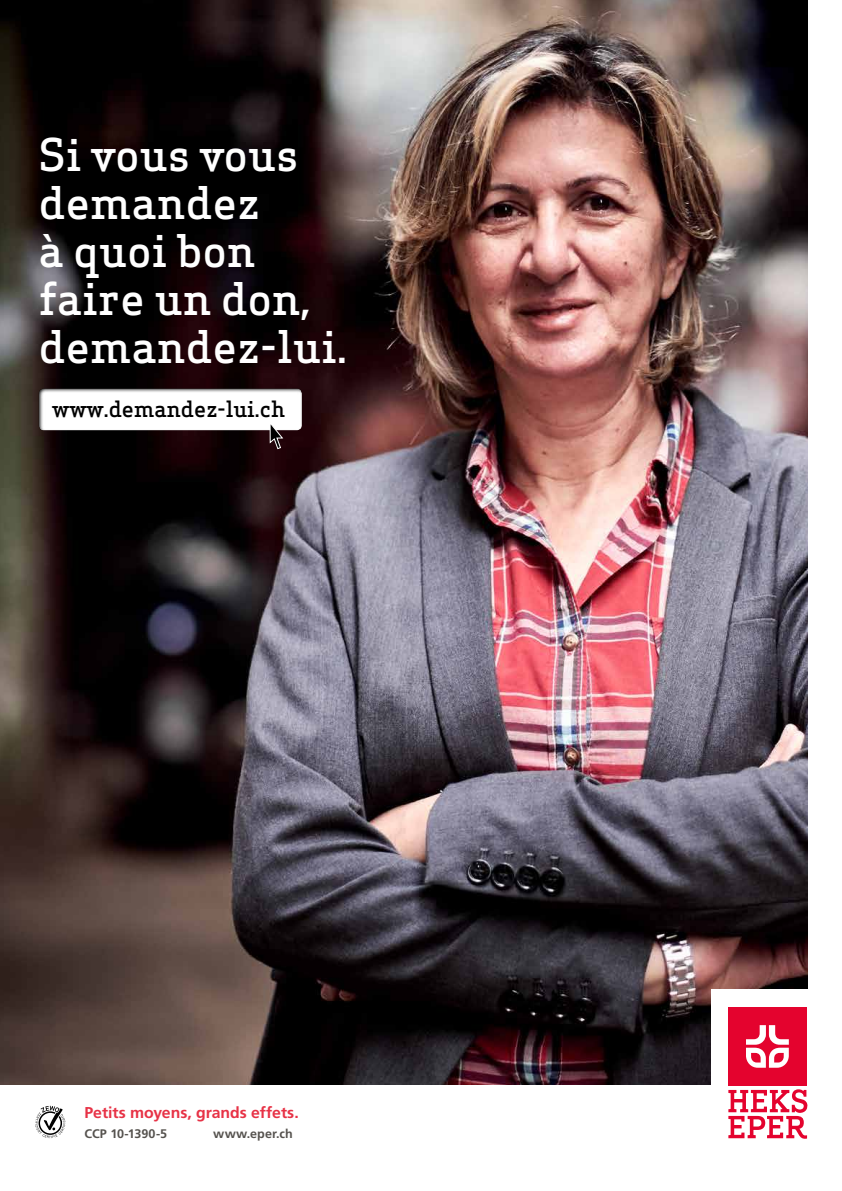
<style>
.page{position:relative;width:842px;height:1191px;background:#fff}
.page>*{position:absolute;margin:0;border:0;box-sizing:border-box;transform-origin:0 0}
.t1{font:500 44px/48px "Apex Serif";letter-spacing:.01em;color:#fff}
.t2{font:500 21.9px "Apex Serif";color:#000}
.t3{font:700 15.7px "Frutiger";letter-spacing:-.005em;color:#e73246}
.t4{font:700 12.4px "Frutiger";color:#55524e}
</style>
<div class="page">
<img style="left:0;top:0;width:807px;height:1084px">
<div style="left:711px;top:989px;width:98px;height:149px;background:#fff"></div>
<div style="left:728px;top:1007px;width:78px;height:78px;background:#e4032e"></div>
<svg style="left:746px;top:1025px;width:43px;height:42px"></svg>
<svg style="left:728px;top:1089px;width:80px;height:49px"></svg>
<svg style="left:35px;top:1105px;width:30px;height:33px"></svg>
<svg style="left:38px;top:387px;width:266px;height:44px"></svg>
<svg style="left:269px;top:421px;width:15px;height:28px"></svg>
<p class="t1" style="left:39px;top:131px;width:310px">Si vous vous demandez<br>à quoi bon faire un don, demandez-lui.</p>
<p class="t2" style="left:52px;top:394px;width:234px">www.demandez-lui.ch</p>
<p class="t3" style="left:85px;top:1103px;width:216px">Petits moyens, grands effets.</p>
<p class="t4" style="left:85px;top:1126px;width:84px">CCP 10-1390-5</p>
<p class="t4" style="left:213px;top:1126px;width:81px">www.eper.ch</p>
</div>
